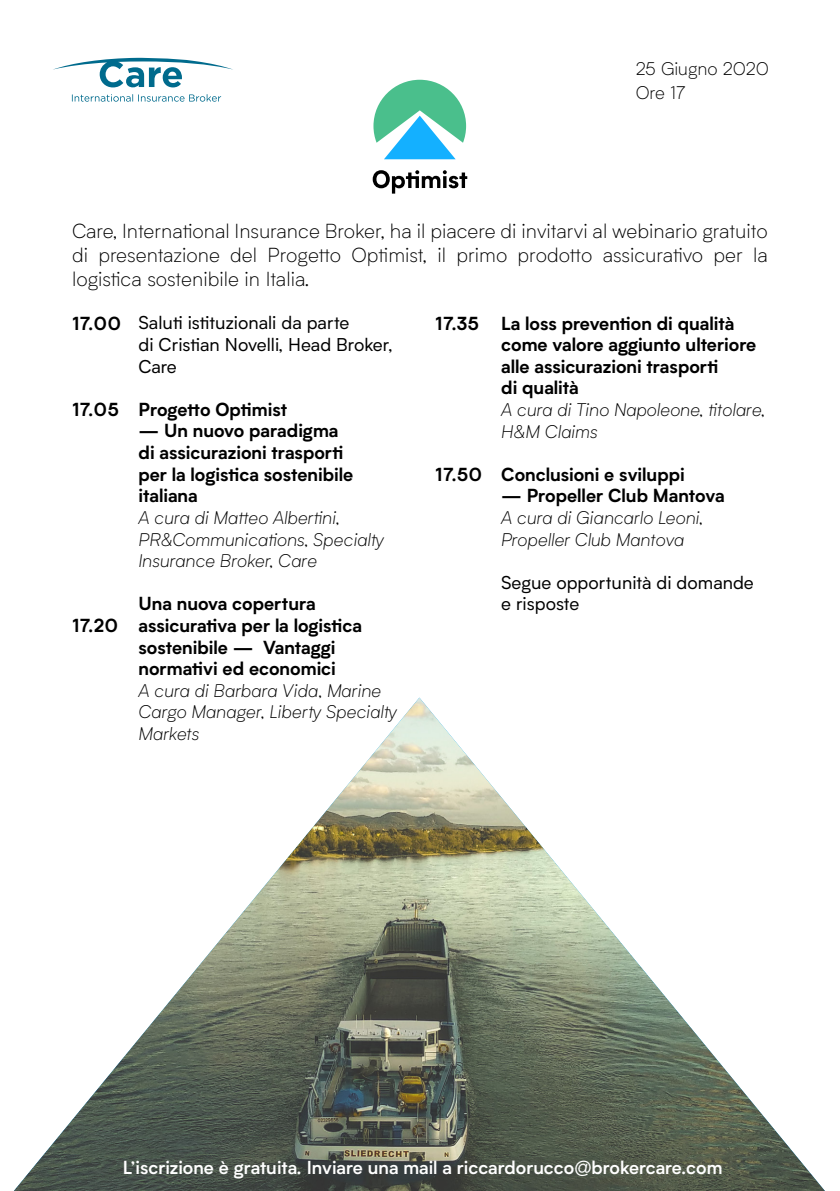
<style>
.page{position:relative;width:840px;height:1191px;background:#fff}
.page>*{position:absolute;margin:0;border:0;box-sizing:border-box;transform-origin:0 0}
.t1{font:300 20px/24px "Biotif";color:#000;text-align:justify}
.t2{font:700 18px/21.6px "Biotif";color:#000}
.t3{font:italic 300 18px/21.6px "Biotif";color:#000}
.t4{font:18px/21.6px "Biotif";color:#000}
.t5{font:600 18px "Biotif";color:#fff}
.t6{font:300 18px/24px "Biotif";color:#000}
</style>
<div class="page">
<svg style="left:373px;top:80px;width:93px;height:79px"></svg>
<svg style="left:372px;top:170px;width:95px;height:24px"></svg>
<svg style="left:53px;top:58px;width:180px;height:29px"></svg>
<svg style="left:72px;top:94px;width:149px;height:8px"></svg>
<img style="left:14px;top:697px;width:810px;height:494px">
<p class="t6" style="left:635px;top:57px;width:135px">25 Giugno 2020<br>Ore 17</p>
<p class="t1" style="left:72px;top:219px;width:697px">Care, International Insurance Broker, ha il piacere di invitarvi al webinario gratuito di presentazione del Progetto Optimist, il primo prodotto assicurativo per la logistica sostenibile in Italia.</p>
<p class="t2" style="left:72px;top:311px;width:51px">17.00</p>
<p class="t2" style="left:72px;top:398px;width:48px">17.05</p>
<p class="t2" style="left:72px;top:614px;width:48px">17.20</p>
<p class="t4" style="left:138px;top:311px;width:255px">Saluti istituzionali da parte<br>di Cristian Novelli, Head Broker,<br>Care</p>
<p class="t2" style="left:138px;top:397px;width:150px">Progetto Optimist</p>
<p class="t2" style="left:138px;top:419px;width:216px">— Un nuovo paradigma di assicurazioni trasporti per la logistica sostenibile italiana</p>
<p class="t3" style="left:138px;top:506px;width:247px">A cura di Matteo Albertini,<br>PR&amp;Communications, Specialty<br>Insurance Broker, Care</p>
<p class="t2" style="left:138px;top:592px;width:225px">Una nuova copertura assicurativa per la logistica sostenibile — Vantaggi normativi ed economici</p>
<p class="t3" style="left:138px;top:679px;width:260px">A cura di Barbara Vida, Marine<br>Cargo Manager, Liberty Specialty<br>Markets</p>
<p class="t2" style="left:435px;top:311px;width:45px">17.35</p>
<p class="t2" style="left:435px;top:462px;width:48px">17.50</p>
<p class="t2" style="left:501px;top:311px;width:256px">La loss prevention di qualità come valore aggiunto ulteriore alle assicurazioni trasporti<br>di qualità</p>
<p class="t3" style="left:501px;top:398px;width:265px">A cura di Tino Napoleone, titolare,<br>H&amp;M Claims</p>
<p class="t2" style="left:501px;top:462px;width:185px">Conclusioni e sviluppi</p>
<p class="t2" style="left:501px;top:484px;width:225px">— Propeller Club Mantova</p>
<p class="t3" style="left:501px;top:506px;width:203px">A cura di Giancarlo Leoni,<br>Propeller Club Mantova</p>
<p class="t4" style="left:501px;top:571px;width:254px">Segue opportunità di domande e risposte</p>
<p class="t5" style="left:123px;top:1154px;width:600px">L’iscrizione è gratuita. Inviare una mail a riccardorucco@brokercare.com</p>
</div>
